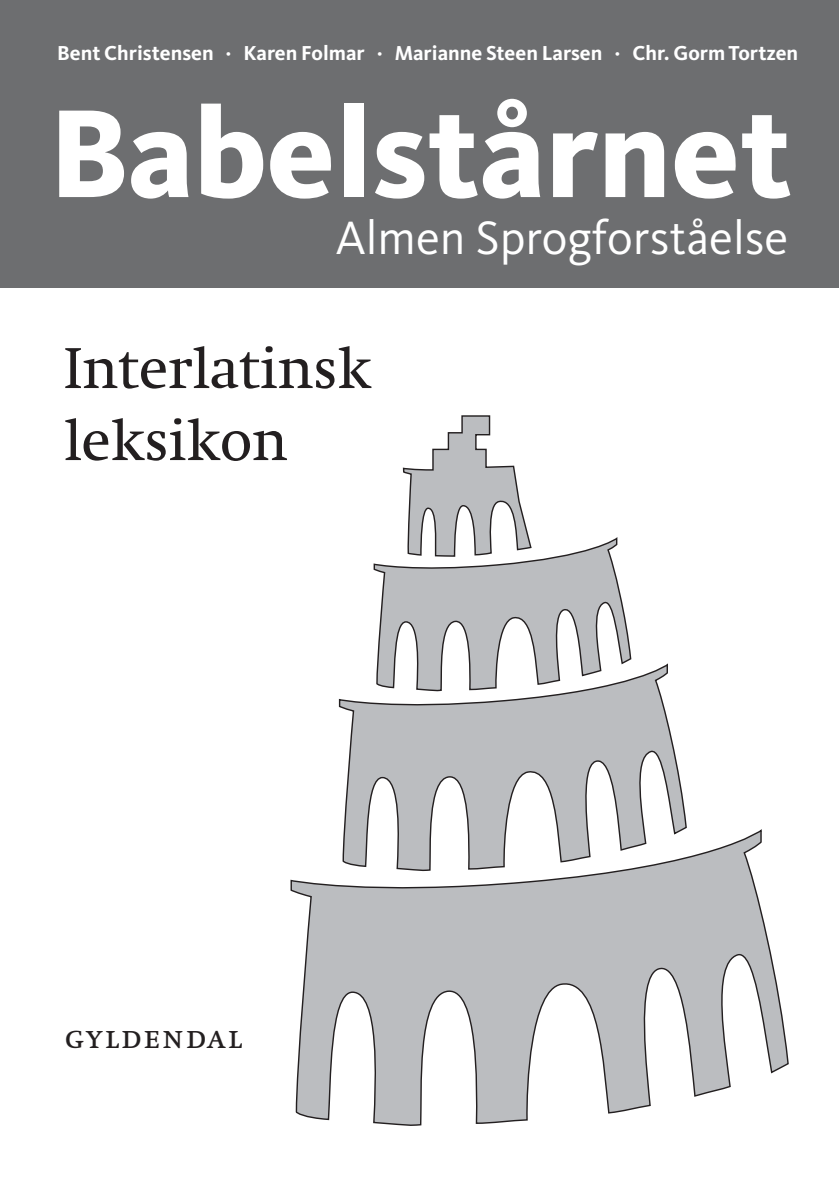
<style>
.page{position:relative;width:840px;height:1191px;background:#fff}
.page>*{position:absolute;margin:0;border:0;box-sizing:border-box;transform-origin:0 0}
.t1{font:800 129.8px "Kievit";color:#fff}
.t2{font:57px/72px "Swift";color:#231f20}
.t3{font:48.6px "Kievit";color:#fff}
.t4{font:32.2px "Swift SC Os F";letter-spacing:.055em;color:#231f20}
.t5{font:700 21px "Kievit";color:#fff}
</style>
<div class="page">
<div style="left:0;top:1px;width:838px;height:287px;background:#6d6e70"></div>
<svg style="left:290px;top:415px;width:498px;height:711px"></svg>
<p class="t5" style="left:57px;top:45px;width:742px">Bent Christensen · Karen Folmar · Marianne Steen Larsen · Chr. Gorm Tortzen</p>
<h1 class="t1" style="left:49px;top:105px;width:743px">Babelstårnet</h1>
<h3 class="t3" style="left:335px;top:220px;width:454px">Almen Sprogforståelse</h3>
<h2 class="t2" style="left:64px;top:338px;width:309px">Interlatinsk leksikon</h2>
<h3 class="t4" style="left:65px;top:1018px;width:179px">gyldendal</h3>
</div>
